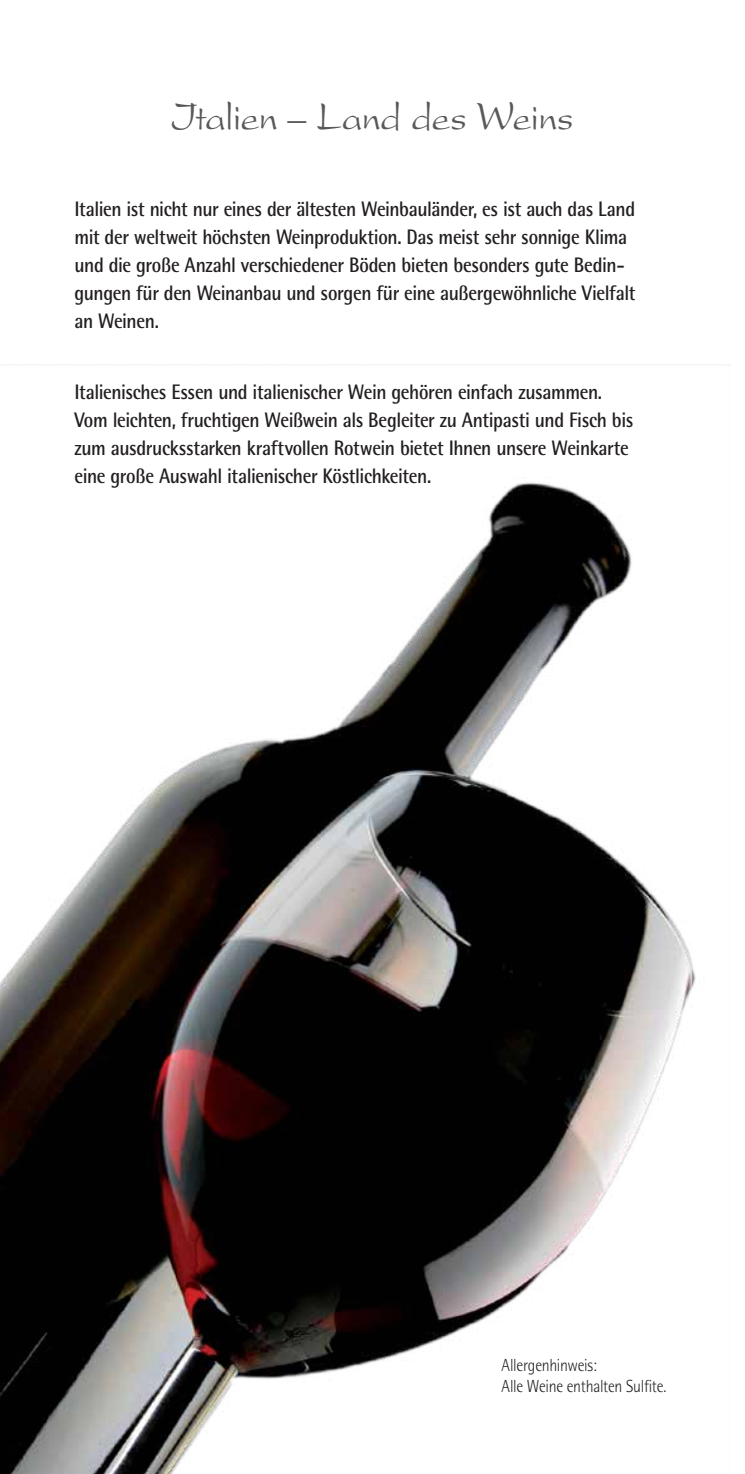
<style>
.page{position:relative;width:745px;height:1474px;background:#fff}
.page>*{position:absolute;margin:0;border:0;box-sizing:border-box;transform-origin:0 0}
.t1{font:42px "Present";letter-spacing:-.02em;color:#58595b;scale:.9 1}
.t2{font:700 21px/28px "Rotis Semi Sans";letter-spacing:-.025em;color:#231f20;scale:.9 1}
.t3{font:300 17.5px/21px "Rotis Semi Sans";letter-spacing:-.02em;color:#231f20;scale:.9 1}
</style>
<div class="page">
<img style="left:0;top:482px;width:696px;height:991px">
<h1 class="t1" style="left:171px;top:93px;width:448px">Italien – Land des Weins</h1>
<p class="t2" style="left:74px;top:194px;width:624px">Italien ist nicht nur eines der ältesten Weinbauländer, es ist auch das Land mit der weltweit höchsten Weinproduktion. Das meist sehr sonnige Klima und die große Anzahl verschiedener Böden bieten besonders gute Bedin&shy;gungen für den Weinanbau und sorgen für eine außergewöhnliche Vielfalt an Weinen.</p>
<p class="t2" style="left:74px;top:377px;width:622px">Italienisches Essen und italienischer Wein gehören einfach zusammen.<br>Vom leichten, fruchtigen Weißwein als Begleiter zu Antipasti und Fisch bis zum ausdrucksstarken kraftvollen Rotwein bietet Ihnen unsere Weinkarte eine große Auswahl italienischer Köstlichkeiten.</p>
<p class="t3" style="left:501px;top:1354px;width:184px">Allergenhinweis:<br>Alle Weine enthalten Sulfite.</p>
</div>
